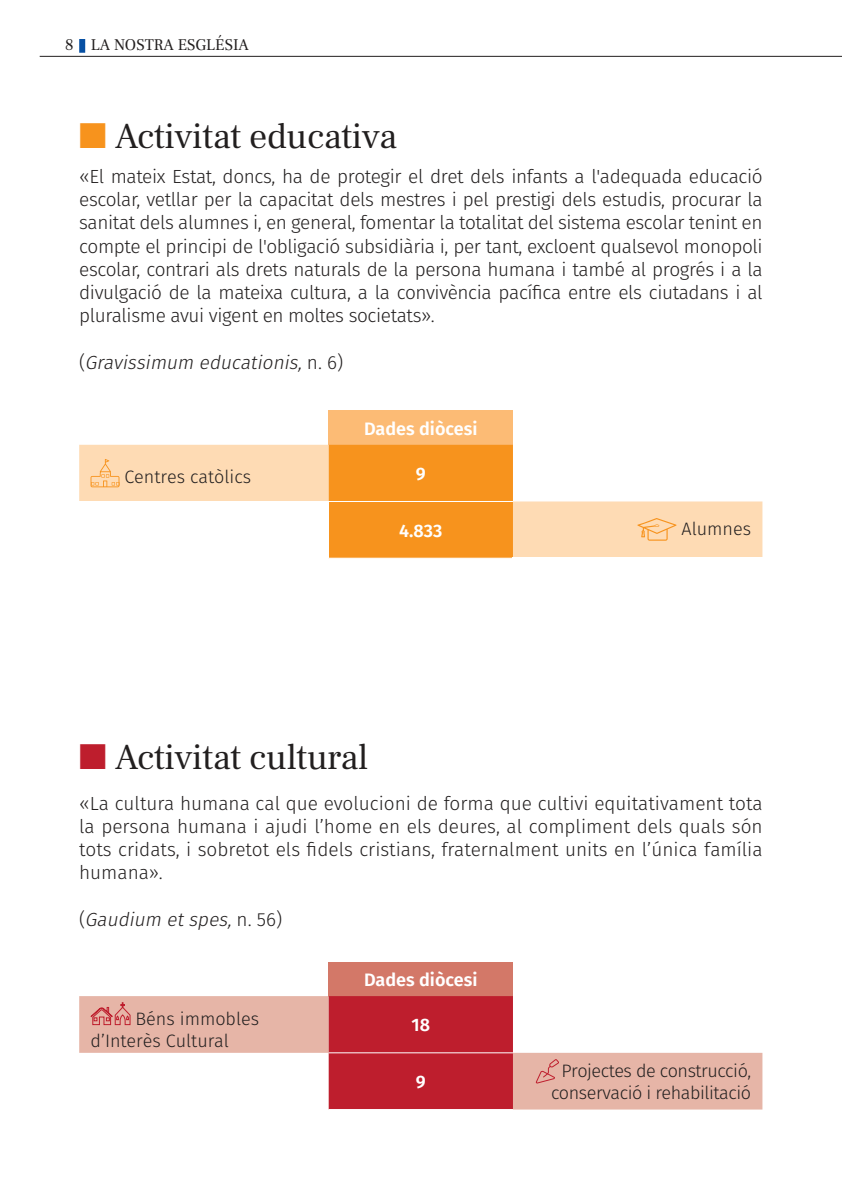
<style>
.page{position:relative;width:842px;height:1191px;background:#fff}
.page>*{position:absolute;margin:0;border:0;box-sizing:border-box;transform-origin:0 0}
.t1{font:36px "Frank Ruhl Libre";letter-spacing:-.01em;color:#221f1f}
.t2{font:300 19px/23.2px "Fira Sans";letter-spacing:-.02em;color:#221f1f;text-align:justify}
.t3{font:italic 300 19px "Fira Sans";color:#221f1f}
.t4{font:300 18px/21.6px "Fira Sans";letter-spacing:-.015em;color:#221f1f}
.t5{font:600 18px "Fira Sans";color:#fff}
.t6{font:16px "Frank Ruhl Libre";color:#221f1f}
.t7{font:16px "Frank Ruhl Libre";color:#221f1f}
.s1{color:#f7931d}
.s2{font-style:normal}
.s3{color:#be1e2d}
</style>
<div class="page">
<hr style="left:40px;top:56px;width:802px;height:1px;background:#221f1f">
<div style="left:79px;top:39px;width:6px;height:14px;background:#0750a3"></div>
<div style="left:329px;top:411px;width:184px;height:34px;background:#fcbb75"></div>
<svg style="left:79px;top:445px;width:683px;height:112px;fill:#fedbb4"></svg>
<div style="left:329px;top:445px;width:184px;height:113px;background:#f7931d"></div>
<div style="left:79px;top:501px;width:250px;height:57px;background:#fff"></div>
<hr style="left:329px;top:501px;width:184px;height:1px;background:#fff">
<svg style="left:91px;top:459px;width:28px;height:28px"></svg>
<svg style="left:637px;top:518px;width:39px;height:22px"></svg>
<div style="left:329px;top:962px;width:184px;height:34px;background:#d37868"></div>
<svg style="left:79px;top:996px;width:683px;height:113px"></svg>
<div style="left:329px;top:996px;width:184px;height:113px;background:#be1e2d"></div>
<hr style="left:329px;top:1052px;width:184px;height:1px;background:#fff">
<svg style="left:90px;top:1002px;width:41px;height:23px"></svg>
<svg style="left:535px;top:1058px;width:25px;height:26px"></svg>
<div style="left:512px;top:557px;width:261px;height:39px;background:#fff"></div>
<p class="t7" style="left:65px;top:38px;width:10px">8</p>
<p class="t6" style="left:91px;top:36px;width:160px">LA NOSTRA ESGLÉSIA</p>
<h1 class="t1" style="left:79px;top:121px;width:319px"><span class="s1">■</span> Activitat educativa</h1>
<p class="t2" style="left:79px;top:165px;width:685px">«El mateix Estat, doncs, ha de protegir el dret dels infants a l'adequada educació escolar, vetllar per la capacitat dels mestres i pel prestigi dels estudis, procurar la sanitat dels alumnes i, en general, fomentar la totalitat del sistema escolar tenint en compte el principi de l'obligació subsidiària i, per tant, excloent qualsevol monopoli escolar, contrari als drets naturals de la persona humana i també al progrés i a la divulgació de la mateixa cultura, a la convivència pacífica entre els ciutadans i al pluralisme avui vigent en moltes societats».</p>
<p class="t3" style="left:79px;top:349px;width:266px"><span class="s2">(</span> Gravissimum educationis,<span class="s2">n . 6 )</span></p>
<p class="t5" style="left:364px;top:416px;width:115px">Dades diòcesi</p>
<p class="t4" style="left:125px;top:466px;width:128px">Centres catòlics</p>
<p class="t5" style="left:416px;top:461px;width:11px">9</p>
<p class="t5" style="left:399px;top:518px;width:45px">4.833</p>
<p class="t4" style="left:681px;top:517px;width:71px">Alumnes</p>
<h1 class="t1" style="left:79px;top:741px;width:291px"><span class="s3">■</span> Activitat cultural</h1>
<p class="t2" style="left:79px;top:791px;width:685px">«La cultura humana cal que evolucioni de forma que cultivi equitativament tota la persona humana i ajudi l’home en els deures, al compliment dels quals són tots cridats, i sobretot els fidels cristians, fraternalment units en l’única família humana».</p>
<p class="t3" style="left:79px;top:905px;width:205px"><span class="s2">(</span>Gaudium etspes,<span class="s2">n . 5 6 )</span></p>
<p class="t5" style="left:364px;top:967px;width:115px">Dades diòcesi</p>
<p class="t4" style="left:91px;top:1008px;width:170px;text-indent:45px">Béns immobles d’Interès Cultural</p>
<p class="t5" style="left:411px;top:1012px;width:20px">18</p>
<p class="t5" style="left:416px;top:1069px;width:11px">9</p>
<p class="t4" style="left:551px;top:1060px;width:201px;text-align:center">Projectes de construcció, conservació i rehabilitació</p>
</div>
